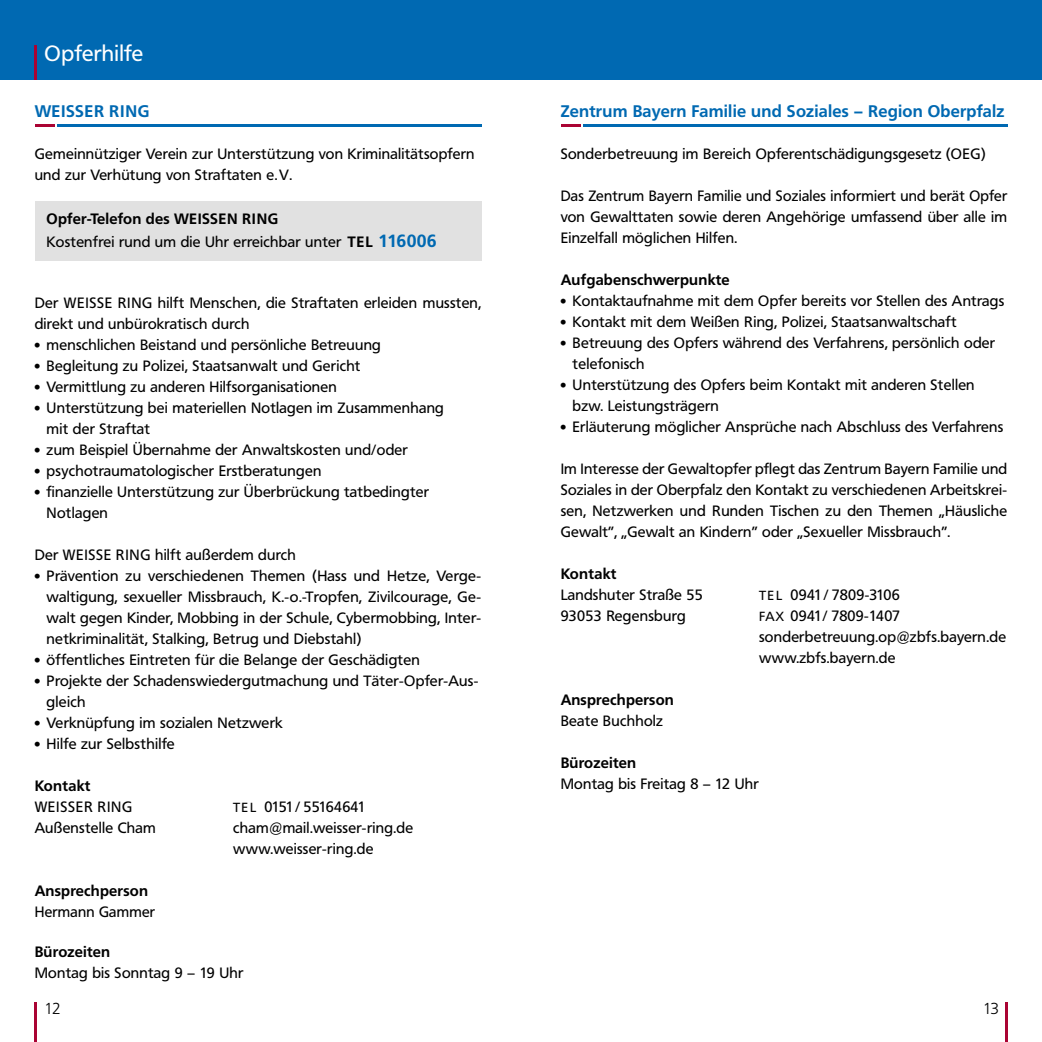
<style>
.page{position:relative;width:1042px;height:1042px;background:#fff}
.page>*{position:absolute;margin:0;border:0;box-sizing:border-box;transform-origin:0 0}
.t1{font:21.88px "Frutiger BQ";letter-spacing:.015em;color:#fff}
.t2{font:700 16.62px "Frutiger BQ";letter-spacing:.015em;color:#0069b2}
.t3{font:700 16.62px "Frutiger BQ";letter-spacing:.035em;color:#0069b2}
.t4{font:300 15.75px "Frutiger BQ";color:#000}
.t5{font:14.88px/21px "Frutiger BQ";letter-spacing:.015em;color:#000}
.t6{font:700 14.88px "Frutiger BQ";letter-spacing:.015em;color:#000}
.t7{font:14.88px "Frutiger BQ";letter-spacing:-.07em;color:#000}
.t8{font:14.88px "Frutiger BQ";letter-spacing:.035em;color:#000}
.s1{font-weight:700}
.s2{font-weight:700;font-size:17.5px;color:#0069b2}
.s3{font-family:"Frutiger LT Pro";font-size:14px}
.s4{font-size:13.12px}
</style>
<div class="page">
<div style="left:35px;top:201px;width:446px;height:59px;background:#e1e1e1"></div>
<hr style="left:583px;top:125px;width:424px;height:2px;background:#0069b2">
<svg style="left:561px;top:125px;width:19px;height:2px"></svg>
<hr style="left:1005px;top:1002px;width:2px;height:40px;background:#aa0333">
<div style="left:0;top:0;width:1042px;height:79px;background:#0069b2"></div>
<hr style="left:57px;top:125px;width:424px;height:2px;background:#0069b2">
<hr style="left:35px;top:125px;width:20px;height:2px;background:#aa0333">
<hr style="left:35px;top:1002px;width:2px;height:40px;background:#aa0333">
<hr style="left:35px;top:45px;width:2px;height:34px;background:#aa0333">
<h1 class="t1" style="left:45px;top:40px;width:100px">Opferhilfe</h1>
<p class="t3" style="left:35px;top:101px;width:116px">WEISSER RING</p>
<p class="t5" style="left:35px;top:144px;width:441px">Gemeinnütziger Verein zur Unterstützung von Kriminalitätsopfern und zur Verhütung von Straftaten e.V.</p>
<p class="t5" style="left:47px;top:208px;width:391px;line-height:22.8px"><span class="s1">Opfer-Telefon des WEISSEN RING<br></span>Kostenfrei rund um die Uhr erreichbar unter <span class="s1">TEL</span> <span class="s2">116006</span></p>
<p class="t5" style="left:35px;top:292px;width:448px">Der WEISSE RING hilft Menschen, die Straftaten erleiden mussten, direkt und unbürokratisch durch</p>
<p class="t5" style="left:34px;top:334px;width:349px"><span class="s3">•</span> menschlichen Beistand und persönliche Betreuung</p>
<p class="t5" style="left:34px;top:355px;width:328px"><span class="s3">•</span> Begleitung zu Polizei, Staatsanwalt und Gericht</p>
<p class="t5" style="left:34px;top:376px;width:304px"><span class="s3">•</span> Vermittlung zu anderen Hilfsorganisationen</p>
<p class="t5" style="left:47px;top:397px;width:399px;text-indent:-13px"><span class="s3">•</span> Unterstützung bei materiellen Notlagen im Zusammenhang mit der Straftat</p>
<p class="t5" style="left:34px;top:439px;width:375px"><span class="s3">•</span> zum Beispiel Übernahme der Anwaltskosten und/oder</p>
<p class="t5" style="left:34px;top:460px;width:289px"><span class="s3">•</span> psychotraumatologischer Erstberatungen</p>
<p class="t5" style="left:47px;top:481px;width:384px;text-indent:-13px"><span class="s3">•</span> finanzielle Unterstützung zur Überbrückung tatbedingter<br>Notlagen</p>
<p class="t5" style="left:35px;top:544px;width:263px">Der WEISSE RING hilft außerdem durch</p>
<p class="t5" style="left:47px;top:565px;width:436px;text-align:justify;text-indent:-13px"><span class="s3">•</span> Prävention zu verschiedenen Themen (Hass und Hetze, Verge&shy;waltigung, sexueller Missbrauch, K.-o.-Tropfen, Zivilcourage, Ge&shy;walt gegen Kinder, Mobbing in der Schule, Cybermobbing, Inter&shy;netkriminalität, Stalking, Betrug und Diebstahl)</p>
<p class="t5" style="left:34px;top:649px;width:388px"><span class="s3">•</span> öffentliches Eintreten für die Belange der Geschädigten</p>
<p class="t5" style="left:47px;top:670px;width:433px;text-indent:-13px"><span class="s3">•</span> Projekte der Schadenswiedergutmachung und Täter-Opfer-Aus&shy;gleich</p>
<p class="t5" style="left:34px;top:712px;width:250px"><span class="s3">•</span> Verknüpfung im sozialen Netzwerk</p>
<p class="t5" style="left:34px;top:733px;width:142px"><span class="s3">•</span> Hilfe zur Selbsthilfe</p>
<p class="t6" style="left:35px;top:777px;width:57px">Kontakt</p>
<p class="t8" style="left:35px;top:798px;width:99px">WEISSER RING</p>
<p class="t7" style="left:233px;top:798px;width:134px"><span class="s4">TEL</span> 0151/ 55164641</p>
<p class="t5" style="left:35px;top:817px;width:123px">Außenstelle Cham</p>
<p class="t5" style="left:233px;top:817px;width:182px">cham@mail.weisser-ring.de www.weisser-ring.de</p>
<p class="t6" style="left:35px;top:882px;width:115px">Ansprechperson</p>
<p class="t5" style="left:35px;top:901px;width:122px">Hermann Gammer</p>
<p class="t6" style="left:35px;top:943px;width:77px">Bürozeiten</p>
<p class="t5" style="left:35px;top:963px;width:210px">Montag bis Sonntag 9 – 19 Uhr</p>
<p class="t4" style="left:45px;top:999px;width:18px">12</p>
<p class="t2" style="left:561px;top:101px;width:445px">Zentrum Bayern Familie und Soziales – Region Oberpfalz</p>
<p class="t5" style="left:561px;top:144px;width:426px">Sonderbetreuung im Bereich Opferentschädigungsgesetz (OEG)</p>
<p class="t5" style="left:561px;top:186px;width:448px;text-align:justify">Das Zentrum Bayern Familie und Soziales informiert und berät Opfer von Gewalttaten sowie deren Angehörige umfassend über alle im Einzelfall möglichen Hilfen.</p>
<p class="t6" style="left:561px;top:271px;width:170px">Aufgabenschwerpunkte</p>
<p class="t5" style="left:560px;top:291px;width:446px"><span class="s3">•</span> Kontaktaufnahme mit dem Opfer bereits vor Stellen des Antrags</p>
<p class="t5" style="left:560px;top:312px;width:398px"><span class="s3">•</span> Kontakt mit dem Weißen Ring, Polizei, Staatsanwaltschaft</p>
<p class="t5" style="left:572px;top:333px;width:424px;text-indent:-13px"><span class="s3">•</span> Betreuung des Opfers während des Verfahrens, persönlich oder telefonisch</p>
<p class="t5" style="left:572px;top:375px;width:403px;text-indent:-13px"><span class="s3">•</span> Unterstützung des Opfers beim Kontakt mit anderen Stellen bzw. Leistungsträgern</p>
<p class="t5" style="left:560px;top:417px;width:445px"><span class="s3">•</span> Erläuterung möglicher Ansprüche nach Abschluss des Verfahrens</p>
<p class="t5" style="left:561px;top:459px;width:448px;text-align:justify">Im Interesse der Gewaltopfer pflegt das Zentrum Bayern Familie und Soziales in der Oberpfalz den Kontakt zu verschiedenen Arbeitskrei&shy;sen, Netzwerken und Runden Tischen zu den Themen „Häusliche Gewalt”, „Gewalt an Kindern” oder „Sexueller Missbrauch”.</p>
<p class="t6" style="left:561px;top:565px;width:57px">Kontakt</p>
<p class="t5" style="left:561px;top:585px;width:144px">Landshuter Straße 55</p>
<p class="t5" style="left:759px;top:585px;width:142px"><span class="s4">TEL</span> 0941/ 7809-3106</p>
<p class="t5" style="left:561px;top:606px;width:127px">93053 Regensburg</p>
<p class="t5" style="left:759px;top:606px;width:248px"><span class="s4">FAX</span> 0941/ 7809-1407 sonderbetreuung.op@zbfs.bayern.de www.zbfs.bayern.de</p>
<p class="t6" style="left:561px;top:691px;width:115px">Ansprechperson</p>
<p class="t5" style="left:561px;top:711px;width:104px">Beate Buchholz</p>
<p class="t6" style="left:561px;top:754px;width:77px">Bürozeiten</p>
<p class="t5" style="left:561px;top:774px;width:200px">Montag bis Freitag 8 – 12 Uhr</p>
<p class="t4" style="left:983px;top:999px;width:18px">13</p>
</div>
